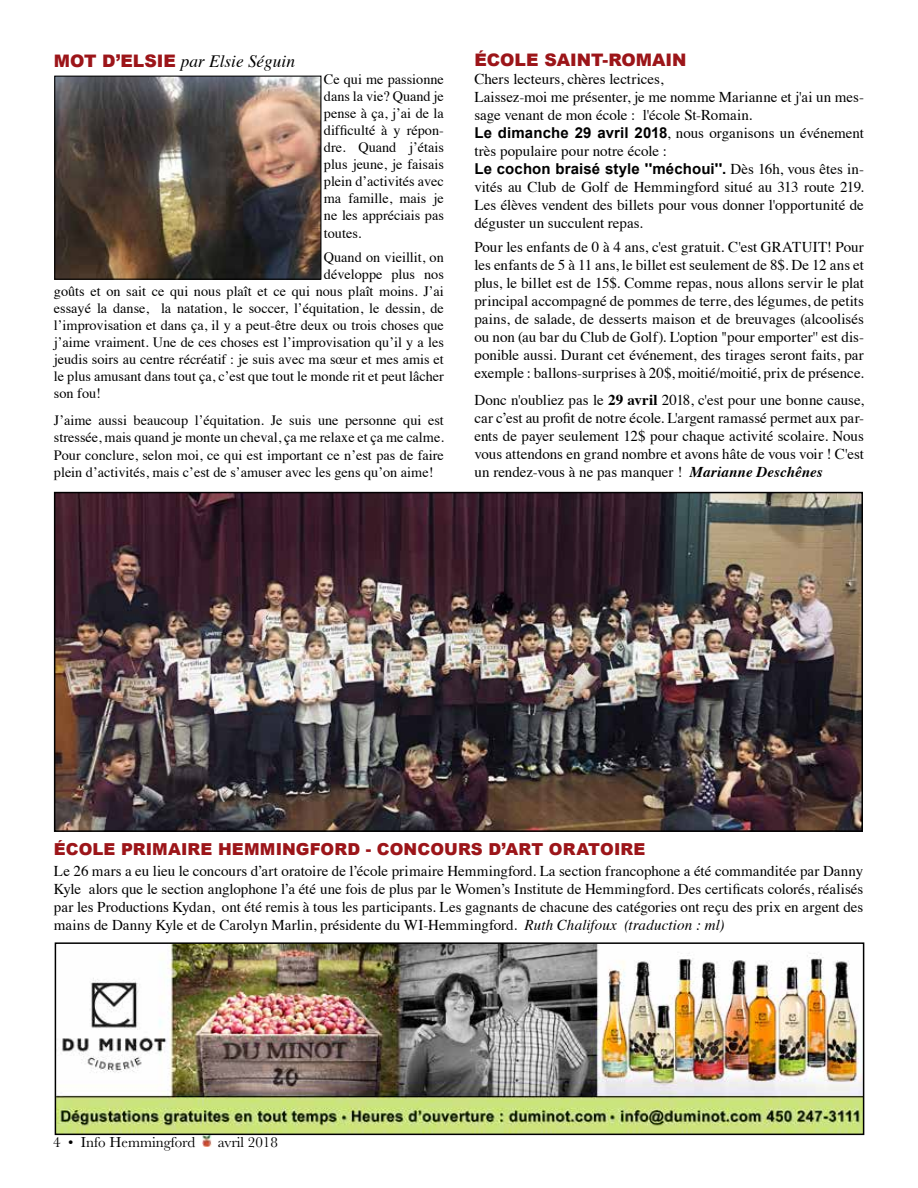
<style>
.page{position:relative;width:918px;height:1188px;background:#fff}
.page>*{position:absolute;margin:0;border:0;box-sizing:border-box;transform-origin:0 0}
.t1{font:italic 17.25px "Times";color:#000}
.t2{font:900 17.25px "Arial";color:#9c1519}
.t3{font:900 16.5px "Arial";letter-spacing:.005em;color:#9c1519}
.t4{font:15px/18px "Times";color:#000;text-align:justify}
.t5{font:700 15px "Arial";letter-spacing:.01em;color:#000}
.t6{font:15px "Baskerville";color:#000}
.t7{font:14.25px/17.1px "Times";color:#000;text-align:justify}
.s1{font-family:"Arial";font-weight:900;font-style:normal;color:#9c1519}
.s2{font-family:"Arial";font-weight:700}
.s3{font-family:"Times";font-weight:400}
.s4{font-weight:700}
.s5{font-weight:700;font-style:italic}
.s6{font-style:italic}
</style>
<div class="page">
<svg style="left:203px;top:1135px;width:8px;height:12px"></svg>
<img style="left:58px;top:945px;width:803px;height:187px">
<div style="left:55px;top:942px;width:809px;height:193px;border:2px solid #000"></div>
<img style="left:56px;top:78px;width:263px;height:200px">
<div style="left:54px;top:76px;width:267px;height:204px;border:1px solid #000"></div>
<img style="left:56px;top:494px;width:805px;height:336px">
<p class="t1" style="left:54px;top:46px;width:243px"><span class="s1">MOT D’ELSIE</span> par Elsie Séguin</p>
<p class="t7" style="left:324px;top:69px;width:122px">Ce qui me passionne dans la vie? Quand je pense à ça, j’ai de la difficulté à y répon&shy;dre. Quand j’étais plus jeune, je faisais plein d’activités avec ma famille, mais je ne les appréciais pas toutes.</p>
<p class="t7" style="left:324px;top:247px;width:121px">Quand on vieillit, on</p>
<p class="t7" style="left:324px;top:264px;width:122px">développe plus nos</p>
<p class="t7" style="left:54px;top:281px;width:392px">goûts et on sait ce qui nous plaît et ce qui nous plaît moins. J’ai</p>
<p class="t7" style="left:54px;top:298px;width:392px">essayé la danse, la natation, le soccer, l’équitation, le dessin, de</p>
<p class="t7" style="left:54px;top:315px;width:392px">l’improvisation et dans ça, il y a peut-être deux ou trois choses que</p>
<p class="t7" style="left:54px;top:333px;width:392px">j’aime vraiment. Une de ces choses est l’improvisation qu’il y a les</p>
<p class="t7" style="left:54px;top:350px;width:392px">jeudis soirs au centre récréatif : je suis avec ma sœur et mes amis et</p>
<p class="t7" style="left:54px;top:367px;width:391px">le plus amusant dans tout ça, c’est que tout le monde rit et peut lâcher</p>
<p class="t7" style="left:54px;top:384px;width:49px">son fou!</p>
<p class="t7" style="left:54px;top:411px;width:392px">J’aime aussi beaucoup l’équitation. Je suis une personne qui est stressée, mais quand je monte un cheval, ça me relaxe et ça me calme.<br>Pour conclure, selon moi, ce qui est important ce n’est pas de faire plein d’activités, mais c’est de s’amuser avec les gens qu’on aime!</p>
<p class="t2" style="left:474px;top:48px;width:214px">ÉCOLE SAINT-ROMAIN</p>
<p class="t4" style="left:474px;top:69px;width:391px;text-align:left">Chers lecteurs, chères lectrices,<br>Laissez-moi me présenter, je me nomme Marianne et j'ai un mes&shy;sage venant de mon école : l'école St-Romain.<br><span class="s2">Le dimanche 29 avril 2018</span>, nous organisons un événement très populaire pour notre école :</p>
<p class="t5" style="left:474px;top:159px;width:391px">Le cochon braisé style ''méchoui''. <span class="s3">Dès 16h, vous êtes in-</span></p>
<p class="t4" style="left:474px;top:177px;width:391px">vités au Club de Golf de Hemmingford situé au 313 route 219.<br>Les élèves vendent des billets pour vous donner l'opportunité de déguster un succulent repas.</p>
<p class="t4" style="left:474px;top:237px;width:391px">Pour les enfants de 0 à 4 ans, c'est gratuit. C'est GRATUIT! Pour les enfants de 5 à 11 ans, le billet est seulement de 8$. De 12 ans et plus, le billet est de 15$. Comme repas, nous allons servir le plat principal accompagné de pommes de terre, des légumes, de petits pains, de salade, de desserts maison et de breuvages (alcoolisés ou non (au bar du Club de Golf). L'option "pour emporter'' est dis&shy;ponible aussi. Durant cet événement, des tirages seront faits, par exemple : ballons-surprises à 20$, moitié/moitié, prix de présence.</p>
<p class="t4" style="left:474px;top:390px;width:391px">Donc n'oubliez pas le <span class="s4">29 avril</span> 2018, c'est pour une bonne cause, car c’est au profit de notre école. L'argent ramassé permet aux par&shy;ents de payer seulement 12$ pour chaque activité scolaire. Nous vous attendons en grand nombre et avons hâte de vous voir ! C'est un rendez-vous à ne pas manquer ! <span class="s5">Marianne Deschênes</span></p>
<p class="t3" style="left:54px;top:838px;width:593px">ÉCOLE PRIMAIRE HEMMINGFORD - CONCOURS D’ART ORATOIRE</p>
<p class="t4" style="left:54px;top:861px;width:811px">Le 26 mars a eu lieu le concours d’art oratoire de l’école primaire Hemmingford. La section francophone a été commanditée par Danny Kyle alors que le section anglophone l’a été une fois de plus par le Women’s Institute de Hemmingford. Des certificats colorés, réalisés par les Productions Kydan, ont été remis à tous les participants. Les gagnants de chacune des catégories ont reçu des prix en argent des mains de Danny Kyle et de Carolyn Marlin, présidente du WI-Hemmingford. <span class="s6">Ruth Chalifoux (traduction : ml)</span></p>
<p class="t6" style="left:53px;top:1132px;width:144px">4 • Info Hemmingford</p>
<p class="t6" style="left:218px;top:1132px;width:62px">avril 2018</p>
</div>
